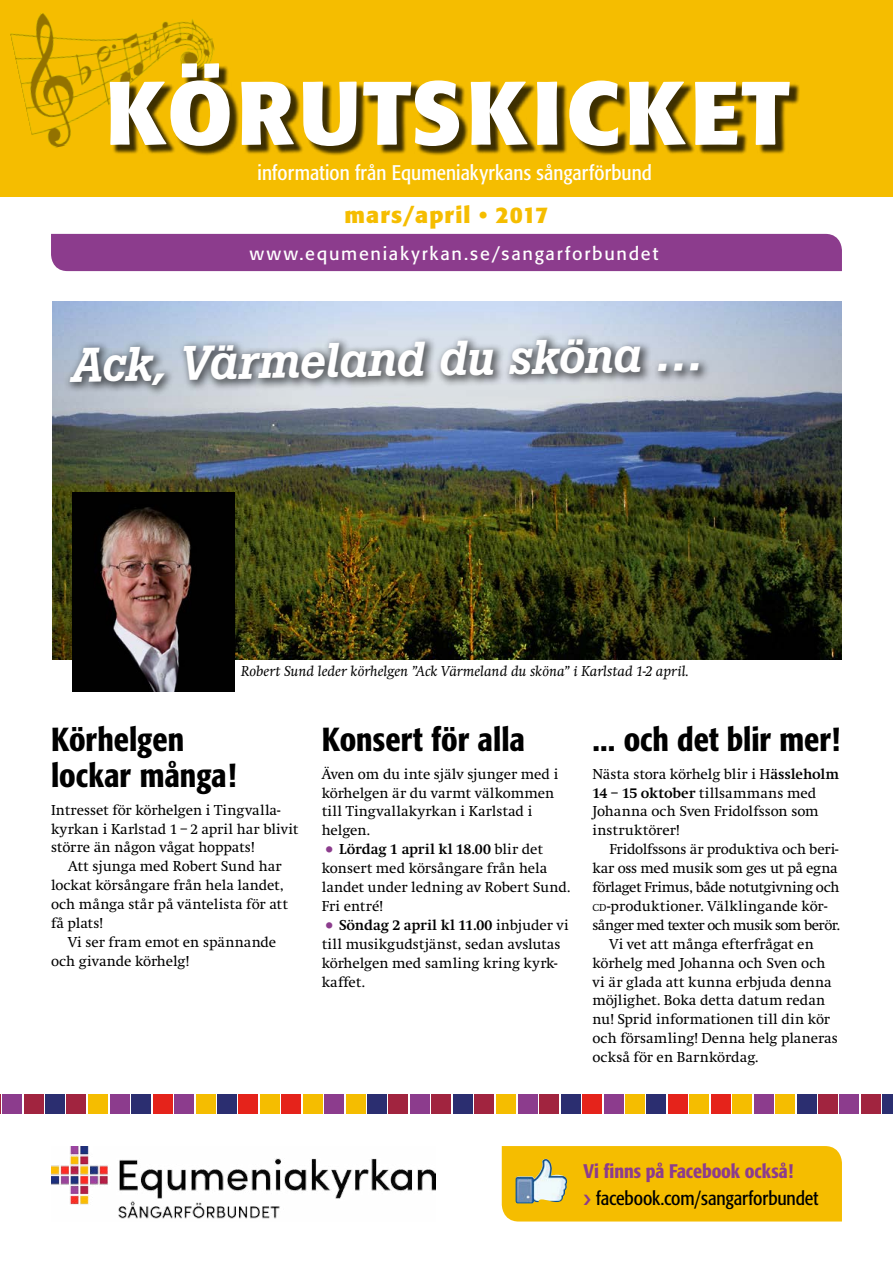
<style>
.page{position:relative;width:893px;height:1263px;background:#fff}
.page>*{position:absolute;margin:0;border:0;box-sizing:border-box;transform-origin:0 0}
.t1{font:700 88.95px "Formata";letter-spacing:.05em;color:#fff}
.t2{font:italic 500 48px "Boton";color:#fff}
.t3{font:500 condensed 33px/36px "Formata";color:#000}
.t4{font:700 22.5px "Formata";letter-spacing:.045em;color:#f5bd00}
.t5{font:condensed 21px "Formata";letter-spacing:.005em;color:#fff}
.t6{font:condensed 19.5px "Formata";letter-spacing:-.01em;color:#000}
.t7{font:500 condensed 19.5px "Formata";letter-spacing:-.005em;color:#8c3c8d}
.t8{font:18px "Formata";letter-spacing:.095em;color:#fff}
.t9{font:15px/18.9px "Swift EF";letter-spacing:-.005em;color:#000}
.t10{font:italic 15px "Swift EF";letter-spacing:.005em;color:#000}
.t11{font:15px "Swift EF";letter-spacing:-.03em;color:#000}
.t12{font:15px "Swift EF";letter-spacing:-.035em;color:#000}
.s1{font-weight:700;font-size:22.5px;color:#8c3c8d}
.s2{font-weight:700}
.s3{font-size:10.5px}
</style>
<div class="page">
<img style="left:51px;top:1146px;width:385px;height:73px">
<div style="left:540px;top:1094px;width:19px;height:19px;background:#a1243f"></div>
<div style="left:561px;top:1094px;width:19px;height:19px;background:#2b2e70"></div>
<div style="left:582px;top:1094px;width:20px;height:19px;background:#e5231b"></div>
<div style="left:604px;top:1094px;width:19px;height:19px;background:#8c3c8d"></div>
<div style="left:625px;top:1094px;width:20px;height:19px;background:#f5bd00"></div>
<div style="left:647px;top:1094px;width:19px;height:19px;background:#2b2e70"></div>
<div style="left:668px;top:1094px;width:19px;height:19px;background:#e5231b"></div>
<div style="left:690px;top:1094px;width:19px;height:19px;background:#f5bd00"></div>
<div style="left:711px;top:1094px;width:19px;height:19px;background:#e5231b"></div>
<div style="left:733px;top:1094px;width:19px;height:19px;background:#f5bd00"></div>
<div style="left:754px;top:1094px;width:19px;height:19px;background:#8c3c8d"></div>
<div style="left:775px;top:1094px;width:20px;height:19px;background:#f5bd00"></div>
<div style="left:797px;top:1094px;width:19px;height:19px;background:#2b2e70"></div>
<div style="left:818px;top:1094px;width:20px;height:19px;background:#a1243f"></div>
<div style="left:840px;top:1094px;width:19px;height:19px;background:#8c3c8d"></div>
<div style="left:861px;top:1094px;width:19px;height:19px;background:#a1243f"></div>
<div style="left:883px;top:1094px;width:10px;height:19px;background:#2b2e70"></div>
<div style="left:132px;top:1094px;width:19px;height:19px;background:#2b2e70"></div>
<div style="left:153px;top:1094px;width:19px;height:19px;background:#e5231b"></div>
<div style="left:174px;top:1094px;width:20px;height:19px;background:#8c3c8d"></div>
<div style="left:196px;top:1094px;width:19px;height:19px;background:#f5bd00"></div>
<div style="left:217px;top:1094px;width:20px;height:19px;background:#2b2e70"></div>
<div style="left:239px;top:1094px;width:19px;height:19px;background:#e5231b"></div>
<div style="left:260px;top:1094px;width:19px;height:19px;background:#f5bd00"></div>
<div style="left:282px;top:1094px;width:19px;height:19px;background:#e5231b"></div>
<div style="left:303px;top:1094px;width:19px;height:19px;background:#f5bd00"></div>
<div style="left:324px;top:1094px;width:20px;height:19px;background:#8c3c8d"></div>
<div style="left:346px;top:1094px;width:19px;height:19px;background:#f5bd00"></div>
<div style="left:367px;top:1094px;width:20px;height:19px;background:#2b2e70"></div>
<div style="left:389px;top:1094px;width:19px;height:19px;background:#a1243f"></div>
<div style="left:410px;top:1094px;width:20px;height:19px;background:#8c3c8d"></div>
<div style="left:518px;top:1094px;width:19px;height:19px;background:#8c3c8d"></div>
<div style="left:432px;top:1094px;width:19px;height:19px;background:#a1243f"></div>
<div style="left:453px;top:1094px;width:19px;height:19px;background:#2b2e70"></div>
<div style="left:475px;top:1094px;width:19px;height:19px;background:#a1243f"></div>
<div style="left:496px;top:1094px;width:19px;height:19px;background:#f5bd00"></div>
<svg style="left:0;top:1094px;width:1px;height:19px"></svg>
<div style="left:2px;top:1094px;width:20px;height:19px;background:#8c3c8d"></div>
<div style="left:110px;top:1094px;width:19px;height:19px;background:#8c3c8d"></div>
<div style="left:24px;top:1094px;width:19px;height:19px;background:#a1243f"></div>
<div style="left:45px;top:1094px;width:20px;height:19px;background:#2b2e70"></div>
<div style="left:67px;top:1094px;width:19px;height:19px;background:#a1243f"></div>
<div style="left:88px;top:1094px;width:20px;height:19px;background:#f5bd00"></div>
<div style="left:0;top:0;width:893px;height:197px;background:#f5bd00"></div>
<div style="left:51px;top:234px;width:791px;height:37px;background:#8c3c8d"></div>
<img style="left:10px;top:13px;width:205px;height:135px">
<div style="left:111px;top:65px;width:689px;height:92px;background:#000;opacity:.75"></div>
<img style="left:52px;top:302px;width:790px;height:357px">
<div style="left:64px;top:333px;width:646px;height:64px;background:#000;opacity:.58"></div>
<img style="left:72px;top:493px;width:162px;height:198px">
<svg style="left:502px;top:1146px;width:340px;height:75px;background:#f0bd0d"></svg>
<h1 class="t1" style="left:106px;top:57px;width:686px">KÖRUTSKICKET</h1>
<h3 class="t5" style="left:258px;top:160px;width:396px">information från Equmeniakyrkans sångarförbund</h3>
<h3 class="t4" style="left:345px;top:201px;width:205px">mars/april • 2017</h3>
<p class="t8" style="left:250px;top:242px;width:410px">www.equmeniakyrkan.se/sangarforbundet</p>
<h2 class="t2" style="left:70px;top:337px;width:634px;rotate:-1deg">Ack, Värmeland du sköna …</h2>
<p class="t10" style="left:241px;top:663px;width:449px">Robert Sund leder körhelgen ”Ack Värmeland du sköna” i Karlstad 1-2 april.</p>
<h3 class="t3" style="left:51px;top:721px;width:187px">Körhelgen lockar många!</h3>
<p class="t9" style="left:51px;top:801px;width:249px">Intresset för körhelgen i Tingvalla&shy;kyrkan i Karlstad 1 – 2 april har blivit större än någon vågat hoppats!</p>
<p class="t9" style="left:51px;top:857px;width:238px;text-indent:17px">Att sjunga med Robert Sund har lockat körsångare från hela landet, och många står på väntelista för att få plats!</p>
<p class="t9" style="left:51px;top:933px;width:227px;text-indent:17px">Vi ser fram emot en spännande och givande körhelg!</p>
<h3 class="t3" style="left:322px;top:721px;width:205px">Konsert för alla</h3>
<p class="t9" style="left:322px;top:765px;width:238px">Även om du inte själv sjunger med i körhelgen är du varmt välkommen till Tingvallakyrkan i Karlstad i helgen.</p>
<p class="t9" style="left:322px;top:840px;width:250px"><span class="s1">•</span><span class="s2">Lördag 1 april kl 18.00</span> blir det konsert med körsångare från hela landet under ledning av Robert Sund.<br>Fri entré!</p>
<p class="t9" style="left:322px;top:916px;width:249px"><span class="s1">•</span> <span class="s2">Söndag 2 april kl 11.00</span> inbjuder vi till musikgudstjänst, sedan avslutas körhelgen med samling kring kyrk&shy;kaffet.</p>
<h3 class="t3" style="left:592px;top:721px;width:249px">... och det blir mer!</h3>
<p class="t9" style="left:592px;top:765px;width:248px">Nästa stora körhelg blir i H<span class="s2">ässleholm<br>14 – 15 oktober</span> tillsammans med<br>Johanna och Sven Fridolfsson som instruktörer!</p>
<p class="t9" style="left:609px;top:840px;width:230px">Fridolfssons är produktiva och beri-</p>
<p class="t9" style="left:592px;top:859px;width:247px">kar oss med musik som ges ut på egna</p>
<p class="t11" style="left:592px;top:879px;width:249px">förlaget Frimus, både notutgivning och</p>
<p class="t9" style="left:592px;top:897px;width:237px"><span class="s3">cd</span>-produktioner. Välklingande kör-</p>
<p class="t12" style="left:592px;top:917px;width:249px">sånger med texter och musik som berör.</p>
<p class="t9" style="left:609px;top:935px;width:206px">Vi vet att många efterfrågat en</p>
<p class="t9" style="left:592px;top:954px;width:235px">körhelg med Johanna och Sven och</p>
<p class="t9" style="left:592px;top:972px;width:241px">vi är glada att kunna erbjuda denna</p>
<p class="t9" style="left:592px;top:991px;width:234px">möjlighet. Boka detta datum redan</p>
<p class="t9" style="left:592px;top:1010px;width:239px">nu! Sprid informationen till din kör</p>
<p class="t9" style="left:592px;top:1029px;width:247px">och församling! Denna helg planeras</p>
<p class="t9" style="left:592px;top:1048px;width:168px">också för en Barnkördag.</p>
<h3 class="t7" style="left:584px;top:1159px;width:211px">Vi finns på Facebook också!</h3>
<h3 class="t6" style="left:596px;top:1187px;width:224px">facebook.com/sangarforbundet</h3>
</div>
